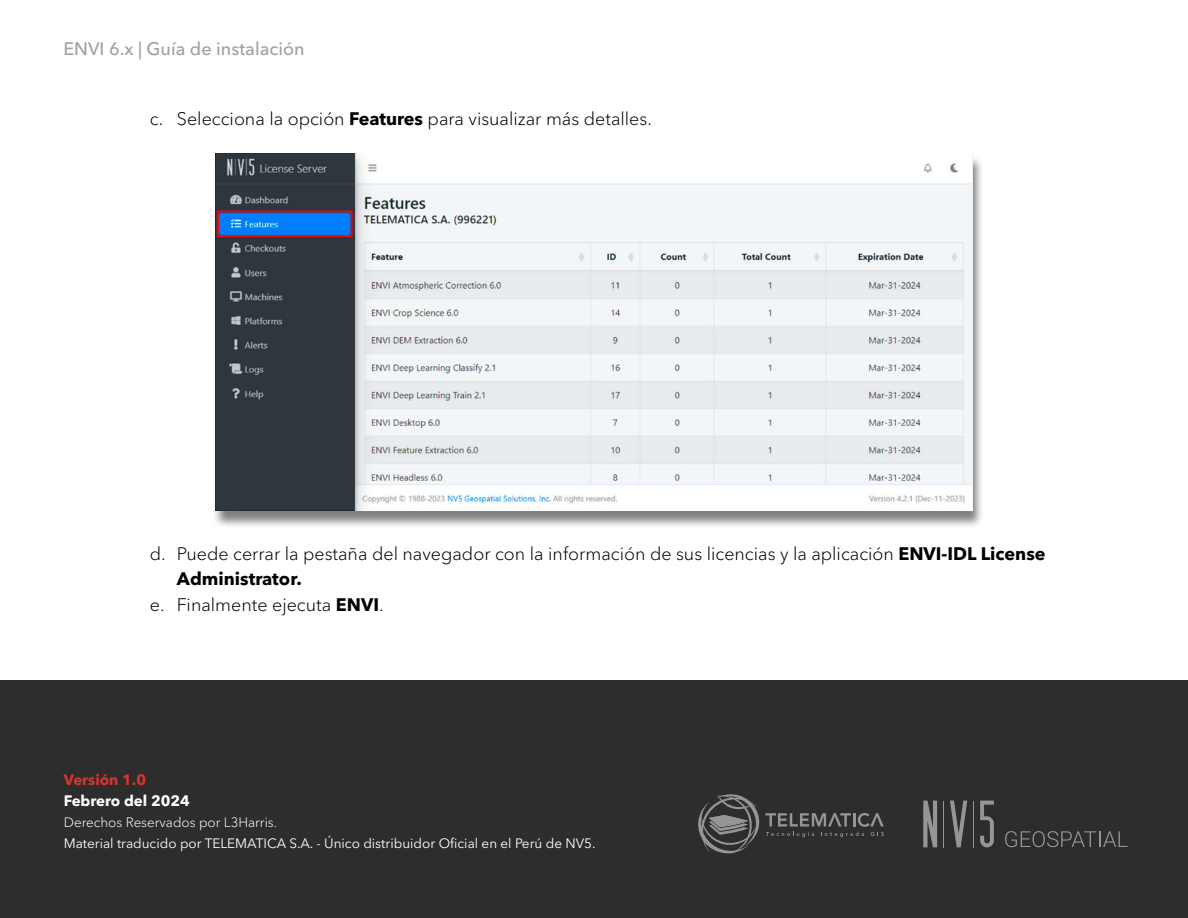
<style>
.page{position:relative;width:1188px;height:918px;background:#fff}
.page>*{position:absolute;margin:0;border:0;box-sizing:border-box;transform-origin:0 0}
.t1{font:300 18px "Avenir Next Cyr";color:#000}
.t2{font:500 18px "Avenir Next Cyr";color:#a0a0a0}
.t3{font:700 18px "Avenir Next Cyr";color:#000}
.t4{font:700 15px "Avenir Next Cyr";color:#fff}
.t5{font:700 15px "Avenir Next Cyr";color:#d73530}
.t6{font:13.5px "Avenir Next Cyr";color:#fff}
.t7{font:300 13.5px "Avenir Next Cyr";color:#fff}
.s1{font-weight:700}
</style>
<div class="page">
<div style="left:212px;top:156px;width:772px;height:373px;background:#000;opacity:.5"></div>
<img style="left:216px;top:153px;width:756px;height:357px">
<div style="left:0;top:680px;width:1188px;height:238px;background:#2d2d2d"></div>
<svg style="left:698px;top:794px;width:186px;height:60px"></svg>
<svg style="left:1005px;top:831px;width:123px;height:16px"></svg>
<svg style="left:923px;top:801px;width:14px;height:46px"></svg>
<svg style="left:950px;top:801px;width:17px;height:46px"></svg>
<svg style="left:980px;top:801px;width:14px;height:46px"></svg>
<hr style="left:943px;top:801px;width:1px;height:46px;background:#fff">
<hr style="left:973px;top:801px;width:1px;height:46px;background:#fff">
<p class="t2" style="left:63px;top:38px;width:243px">ENVI 6.x | Guía de instalación</p>
<p class="t1" style="left:150px;top:108px;width:504px">c. Selecciona la opción <span class="s1">Features</span> para visualizar más detalles.</p>
<p class="t1" style="left:150px;top:543px;width:897px">d. Puede cerrar la pestaña del navegador con la información de sus licencias y la aplicación <span class="s1">ENVI-IDL License</span></p>
<p class="t3" style="left:177px;top:568px;width:127px">Administrator.</p>
<p class="t1" style="left:150px;top:594px;width:235px">e. Finalmente ejecuta <span class="s1">ENVI</span>.</p>
<p class="t5" style="left:64px;top:771px;width:84px">Versión 1.0</p>
<p class="t4" style="left:64px;top:792px;width:128px">Febrero del 2024</p>
<p class="t7" style="left:64px;top:814px;width:215px">Derechos Reservados por L3Harris.</p>
<p class="t6" style="left:64px;top:835px;width:533px">Material traducido por TELEMATICA S.A. - Único distribuidor Oficial en el Perú de NV5.</p>
</div>
